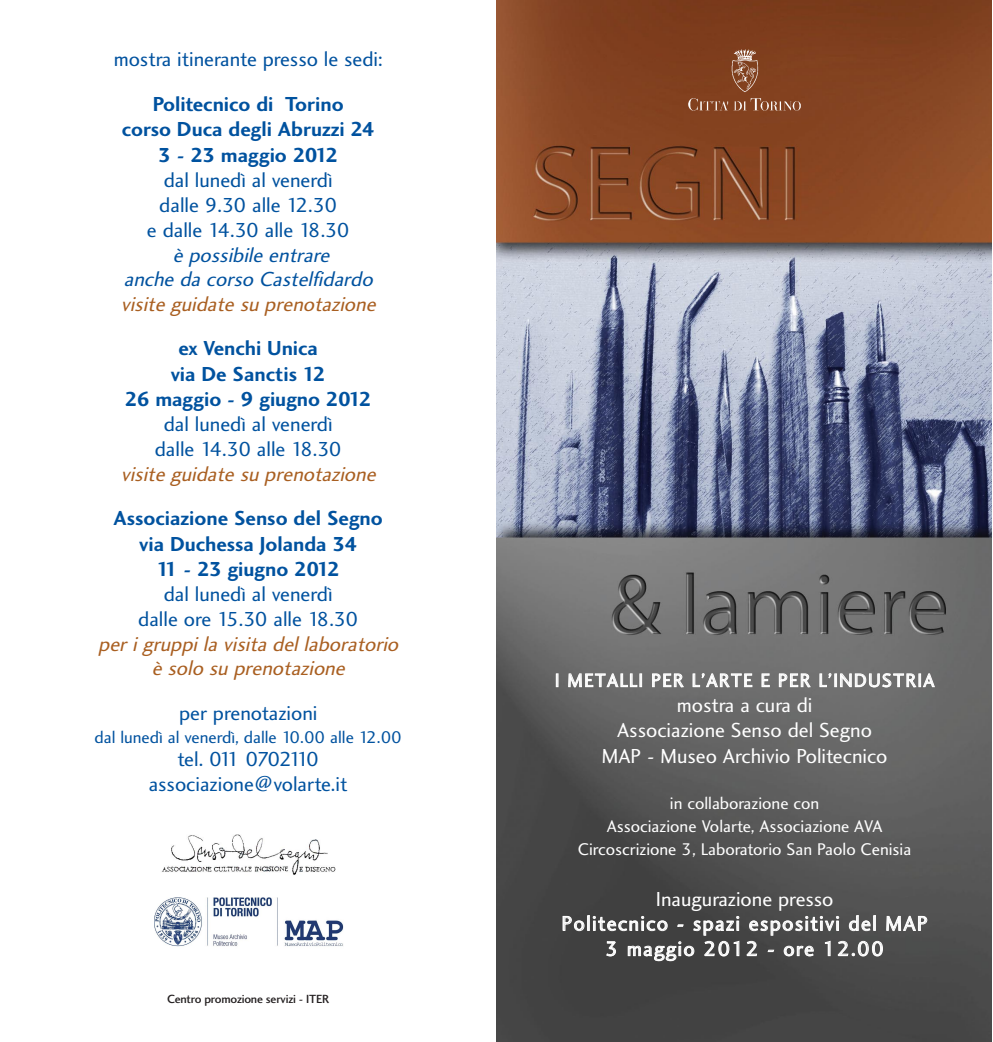
<style>
.page{position:relative;width:993px;height:1042px;background:#fff}
.page>*{position:absolute;margin:0;border:0;box-sizing:border-box;transform-origin:0 0}
.t1{font:21px/25.2px "Charlotte Sans Book Plain";color:#00529f;text-align:center}
.t2{font:21px/25.2px "Charlotte Sans Bold Plain";color:#00529f;text-align:center}
.t3{font:italic 21px/24.5px "Charlotte Sans Book Plain";color:#a95f21;text-align:center}
.t4{font:21px/25px "Charlotte Sans Book Plain";letter-spacing:.065em;color:#fff;text-align:center}
.t5{font:21px/25.2px "Charlotte Sans Book Plain";color:#fff;text-align:center}
.t6{font:italic 21px/24.5px "Charlotte Sans Book Plain";color:#00529f;text-align:center}
.t7{font:19.25px "Charlotte Sans Book Plain";letter-spacing:.065em;color:#fff}
.t8{font:17.5px/23.1px "Charlotte Sans Book Plain";color:#fff;text-align:center}
.t9{font:17.5px "Charlotte Sans Book Plain";color:#00529f}
.t10{font:12.25px "Charlotte Sans Medium Plain";letter-spacing:-.02em;color:#231f20}
</style>
<div class="page">
<img style="left:496px;top:0;width:494px;height:1041px">
<img style="left:688px;top:50px;width:112px;height:61px">
<img style="left:161px;top:834px;width:175px;height:41px">
<img style="left:154px;top:897px;width:189px;height:50px">
<p class="t1" style="left:114px;top:49px;width:270px">mostra itinerante presso le sedi:</p>
<p class="t2" style="left:122px;top:93px;width:254px">Politecnico di Torino<br>corso Duca degli Abruzzi 24<br>3 - 23 maggio 2012</p>
<p class="t1" style="left:147px;top:169px;width:204px">dal lunedì al venerdì dalle 9.30 alle 12.30<br>e dalle 14.30 alle 18.30</p>
<p class="t6" style="left:124px;top:244px;width:254px">è possibile entrare<br>anche da corso Castelfidardo</p>
<p class="t3" style="left:121px;top:293px;width:260px">visite guidate su prenotazione</p>
<p class="t2" style="left:125px;top:337px;width:248px">ex Venchi Unica<br>via De Sanctis 12<br>26 maggio - 9 giugno 2012</p>
<p class="t1" style="left:155px;top:413px;width:188px">dal lunedì al venerdì dalle 14.30 alle 18.30</p>
<p class="t3" style="left:121px;top:463px;width:260px">visite guidate su prenotazione</p>
<p class="t2" style="left:114px;top:507px;width:270px">Associazione Senso del Segno via Duchessa Jolanda 34<br>11 - 23 giugno 2012</p>
<p class="t1" style="left:138px;top:583px;width:221px">dal lunedì al venerdì<br>dalle ore 15.30 alle 18.30</p>
<p class="t3" style="left:98px;top:633px;width:305px">per i gruppi la visita del laboratorio è solo su prenotazione</p>
<p class="t1" style="left:179px;top:702px;width:140px">per prenotazioni</p>
<p class="t9" style="left:94px;top:730px;width:309px">dal lunedì al venerdì, dalle 10.00 alle 12.00</p>
<p class="t1" style="left:149px;top:748px;width:200px">tel. 011 0702110 associazione@volarte.it</p>
<p class="t10" style="left:167px;top:994px;width:164px">Centro promozione servizi - ITER</p>
<p class="t7" style="left:554px;top:672px;width:381px">I METALLI PER L’ARTE E PER L’INDUSTRIA</p>
<p class="t5" style="left:601px;top:694px;width:287px">mostra a cura di<br>Associazione Senso del Segno<br>MAP - Museo Archivio Politecnico</p>
<p class="t8" style="left:578px;top:793px;width:335px">in collaborazione con<br>Associazione Volarte, Associazione AVA<br>Circoscrizione 3, Laboratorio San Paolo Cenisia</p>
<p class="t4" style="left:561px;top:887px;width:367px">Inaugurazione presso<br>Politecnico - spazi espositivi del MAP<br>3 maggio 2012 - ore 12.00</p>
</div>
